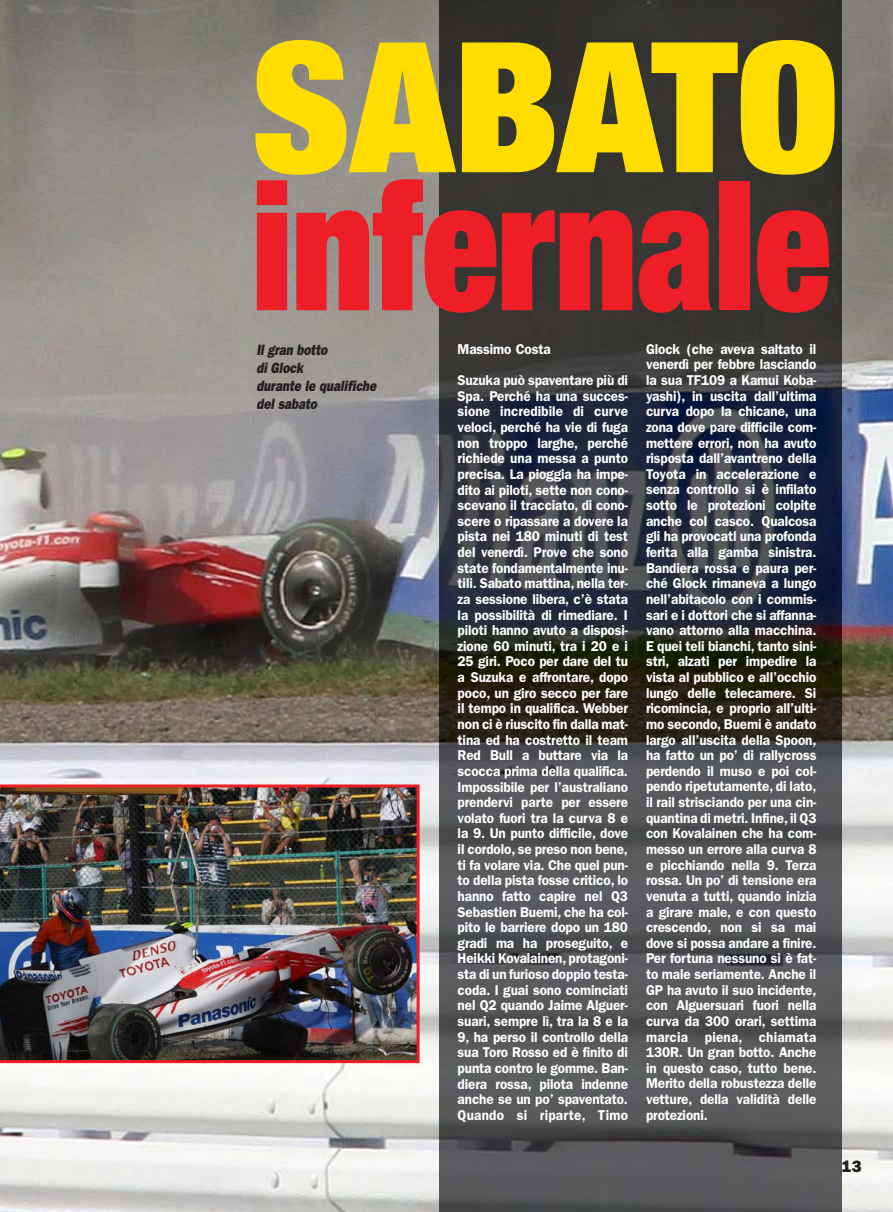
<style>
.page{position:relative;width:893px;height:1212px;background:#fff}
.page>*{position:absolute;margin:0;border:0;box-sizing:border-box;transform-origin:0 0}
.t1{font:900 condensed 181.65px "Helvetica Neue LT Std";color:#fd0}
.t2{font:900 condensed 180px "Helvetica Neue LT Std";color:#ed1e25;scale:.87 1}
.t3{font:16.5px "ITC Franklin Gothic Std Hvy";color:#231f20}
.t4{font:italic 15px/18px "ITC Franklin Gothic Std Hvy";color:#231f20;scale:.8 1}
.t5{font:600 14.25px/15.6px "ITC Franklin Gothic Std";letter-spacing:-.01em;color:#fff;text-align:justify;scale:.95 1}
</style>
<div class="page">
<img style="left:0;top:0;width:893px;height:1212px">
<img style="left:440px;top:0;width:402px;height:1212px">
<img style="left:0;top:784px;width:420px;height:279px">
<h1 class="t1" style="left:252px;top:42px;width:588px">SABATO</h1>
<h2 class="t2" style="left:252px;top:181px;width:666px">infernale</h2>
<p class="t4" style="left:256px;top:342px;width:154px">Il gran botto<br>di Glock<br>durante le qualifiche del sabato</p>
<p class="t5" style="left:646px;top:342px;width:181px">Glock (che aveva saltato il venerdì per febbre lasciando la sua TF109 a Kamui Koba&shy;yashi), in uscita dall’ultima curva dopo la chicane, una zona dove pare difficile com&shy;mettere errori, non ha avuto risposta dall’avantreno della Toyota in accelerazione e senza controllo si è infilato sotto le protezioni colpite anche col casco. Qualcosa gli ha provocatl una profonda ferita alla gamba sinistra.<br>Bandiera rossa e paura per&shy;ché Glock rimaneva a lungo nell’abitacolo con i commis&shy;sari e i dottori che si affanna&shy;vano attorno alla macchina.<br>E quei teli bianchi, tanto sini&shy;stri, alzati per impedire la vista al pubblico e all’occhio lungo delle telecamere. Si ricomincia, e proprio all’ulti&shy;mo secondo, Buemi è andato largo all’uscita della Spoon, ha fatto un po’ di rallycross perdendo il muso e poi col&shy;pendo ripetutamente, di lato, il rail strisciando per una cin&shy;quantina di metri. Infine, il Q3 con Kovalainen che ha com&shy;messo un errore alla curva 8 e picchiando nella 9. Terza rossa. Un po’ di tensione era venuta a tutti, quando inizia a girare male, e con questo crescendo, non si sa mai dove si possa andare a finire.<br>Per fortuna nessuno si è fat&shy;to male seriamente. Anche il GP ha avuto il suo incidente, con Alguersuari fuori nella curva da 300 orari, settima marcia piena, chiamata 130R. Un gran botto. Anche in questo caso, tutto bene.<br>Merito della robustezza delle vetture, della validità delle protezioni.</p>
<p class="t5" style="left:458px;top:335px;width:181px;line-height:31.2px">Massimo Costa<br>Suzuka può spaventare più di</p>
<p class="t5" style="left:458px;top:389px;width:181px">Spa. Perché ha una succes&shy;sione incredibile di curve veloci, perché ha vie di fuga non troppo larghe, perché richiede una messa a punto precisa. La pioggia ha impe&shy;dito ai piloti, sette non cono&shy;scevano il tracciato, di cono&shy;scere o ripassare a dovere la pista nei 180 minuti di test del venerdì. Prove che sono state fondamentalmente inu&shy;tili. Sabato mattina, nella ter&shy;za sessione libera, c’è stata la possibilità di rimediare. I piloti hanno avuto a disposi&shy;zione 60 minuti, tra i 20 e i 25 giri. Poco per dare del tu a Suzuka e affrontare, dopo poco, un giro secco per fare il tempo in qualifica. Webber non ci è riuscito fin dalla mat&shy;tina ed ha costretto il team Red Bull a buttare via la scocca prima della qualifica.<br>Impossibile per l’australiano prendervi parte per essere volato fuori tra la curva 8 e la 9. Un punto difficile, dove il cordolo, se preso non bene, ti fa volare via. Che quel pun&shy;to della pista fosse critico, lo hanno fatto capire nel Q3<br>Sebastien Buemi, che ha col&shy;pito le barriere dopo un 180 gradi ma ha proseguito, e Heikki Kovalainen, protagoni&shy;sta di un furioso doppio testa&shy;coda. I guai sono cominciati nel Q2 quando Jaime Alguer&shy;suari, sempre lì, tra la 8 e la 9, ha perso il controllo della sua Toro Rosso ed è finito di punta contro le gomme. Ban&shy;diera rossa, pilota indenne anche se un po’ spaventato.<br>Quando si riparte, Timo</p>
<p class="t3" style="left:842px;top:1160px;width:21px">13</p>
</div>
